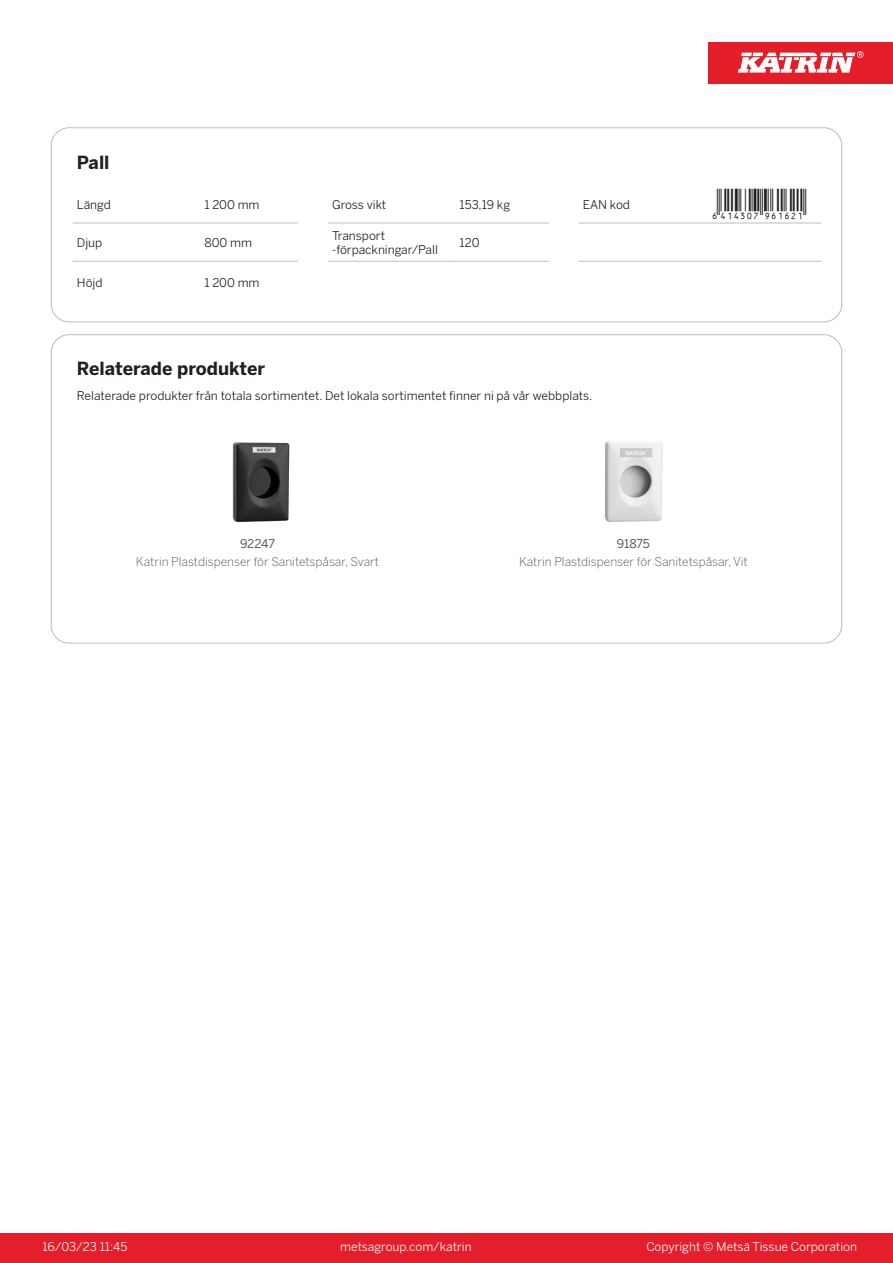
<style>
.page{position:relative;width:893px;height:1263px;background:#fff}
.page>*{position:absolute;margin:0;border:0;box-sizing:border-box;transform-origin:0 0}
.T_EAN{font:30px "Viisas EAN Matala";color:#231f20}
.T_TableHeader{font:700 18px "Benton Sans";color:#231f20}
.T_TableBody{font:12px "Benton Sans";color:#231f20}
.T_RelatedName{font:300 12px "Benton Sans";color:#57585a}
.t1{font:12px "Benton Sans";color:#fff}
.T_RelatedCode{font:12px "Benton Sans";letter-spacing:-.015em;color:#57585a}
</style>
<div class="page">
<div style="left:0;top:1233px;width:893px;height:30px;background:#e41e2b"></div>
<div style="left:708px;top:43px;width:185px;height:41px;background:#e31e28"></div>
<svg style="left:738px;top:51px;width:126px;height:22px"></svg>
<hr style="left:73px;top:223px;width:127px;height:1px;background:#bcbdc0">
<hr style="left:200px;top:223px;width:98px;height:1px;background:#bcbdc0">
<hr style="left:328px;top:223px;width:127px;height:1px;background:#bcbdc0">
<hr style="left:455px;top:223px;width:94px;height:1px;background:#bcbdc0">
<hr style="left:579px;top:223px;width:127px;height:1px;background:#bcbdc0">
<hr style="left:706px;top:223px;width:115px;height:1px;background:#bcbdc0">
<hr style="left:73px;top:261px;width:127px;height:1px;background:#bcbdc0">
<hr style="left:200px;top:261px;width:98px;height:1px;background:#bcbdc0">
<hr style="left:328px;top:261px;width:127px;height:1px;background:#bcbdc0">
<hr style="left:455px;top:261px;width:94px;height:1px;background:#bcbdc0">
<hr style="left:579px;top:261px;width:127px;height:1px;background:#bcbdc0">
<hr style="left:706px;top:261px;width:115px;height:1px;background:#bcbdc0">
<div style="left:51px;top:128px;width:791px;height:194px;border:1px solid #bcbdc0;border-radius:18px"></div>
<img style="left:232px;top:442px;width:58px;height:80px">
<img style="left:605px;top:441px;width:58px;height:81px">
<p class="T_TableHeader" style="left:77px;top:151px;width:34px">Pall</p>
<p class="T_TableBody" style="left:77px;top:197px;width:35px">Längd</p>
<p class="T_TableBody" style="left:204px;top:197px;width:57px">1 200 mm</p>
<p class="T_TableBody" style="left:332px;top:197px;width:56px">Gross vikt</p>
<p class="T_TableBody" style="left:460px;top:197px;width:52px">153,19 kg</p>
<p class="T_TableBody" style="left:583px;top:197px;width:49px">EAN kod</p>
<p class="T_EAN" style="left:710px;top:188px;width:97px">*6414307961621*</p>
<p class="T_TableBody" style="left:77px;top:235px;width:27px">Djup</p>
<p class="T_TableBody" style="left:204px;top:235px;width:49px">800 mm</p>
<p class="T_TableBody" style="left:332px;top:228px;width:55px">Transport</p>
<p class="T_TableBody" style="left:332px;top:243px;width:107px">-förpackningar/Pall</p>
<p class="T_TableBody" style="left:460px;top:235px;width:21px">120</p>
<p class="T_TableBody" style="left:77px;top:276px;width:27px">Höjd</p>
<p class="T_TableBody" style="left:204px;top:276px;width:57px">1 200 mm</p>
<p class="T_TableHeader" style="left:77px;top:357px;width:190px">Relaterade produkter</p>
<p class="T_TableBody" style="left:77px;top:388px;width:517px">Relaterade produkter från totala sortimentet. Det lokala sortimentet finner ni på vår webbplats.</p>
<p class="T_RelatedCode" style="left:240px;top:537px;width:36px">92247</p>
<p class="T_RelatedCode" style="left:617px;top:537px;width:35px">91875</p>
<p class="T_RelatedName" style="left:136px;top:555px;width:245px">Katrin Plastdispenser för Sanitetspåsar, Svart</p>
<p class="T_RelatedName" style="left:519px;top:555px;width:230px">Katrin Plastdispenser för Sanitetspåsar, Vit</p>
<p class="t1" style="left:43px;top:1239px;width:87px">16/03/23 11:45</p>
<p class="t1" style="left:340px;top:1239px;width:133px">metsagroup.com/katrin</p>
<p class="t1" style="left:646px;top:1239px;width:212px">Copyright © Metsä Tissue Corporation</p>
</div>
